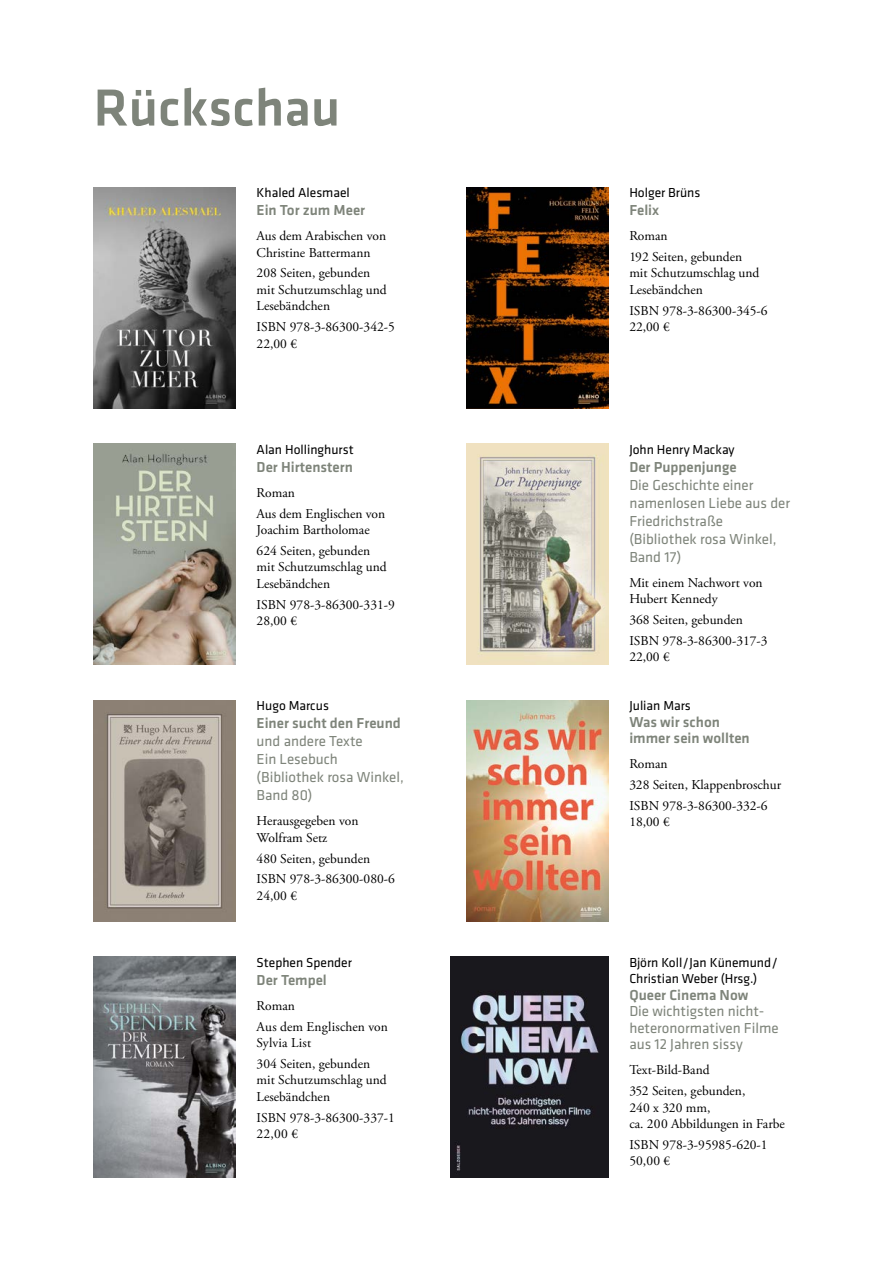
<style>
.page{position:relative;width:893px;height:1263px;background:#fff}
.page>*{position:absolute;margin:0;border:0;box-sizing:border-box;transform-origin:0 0}
.t1{font:500 54px "Klavika";color:#7e847a}
.t2{font:15px/18px "Klavika";color:#7e847a}
.t3{font:500 15px/16.5px "Klavika";color:#7e847a}
.t4{font:13.5px/16.5px "Adobe Garamond Pro";color:#000}
.t5{font:13.5px/16.5px "Klavika";color:#000}
</style>
<div class="page">
<img style="left:94px;top:700px;width:141px;height:221px">
<img style="left:467px;top:700px;width:141px;height:221px">
<img style="left:94px;top:957px;width:141px;height:221px">
<img style="left:451px;top:957px;width:157px;height:221px">
<img style="left:94px;top:444px;width:141px;height:221px">
<img style="left:467px;top:444px;width:141px;height:221px">
<img style="left:94px;top:187px;width:141px;height:221px">
<img style="left:467px;top:187px;width:141px;height:221px">
<h1 class="t1" style="left:94px;top:78px;width:248px">Rückschau</h1>
<p class="t5" style="left:257px;top:185px;width:95px">Khaled Alesmael</p>
<p class="t3" style="left:257px;top:202px;width:110px">Ein Tor zum Meer</p>
<p class="t4" style="left:257px;top:228px;width:131px">Aus dem Arabischen von<br>Christine Battermann</p>
<p class="t4" style="left:257px;top:265px;width:132px">208 Seiten, gebunden mit Schutzumschlag und<br>Lesebändchen</p>
<p class="t4" style="left:257px;top:319px;width:140px">ISBN 978-3-86300-342-5<br>22,00 €</p>
<p class="t5" style="left:257px;top:441px;width:99px">Alan Hollinghurst</p>
<p class="t3" style="left:257px;top:459px;width:98px">Der Hirtenstern</p>
<p class="t4" style="left:257px;top:483px;width:130px;line-height:20.7px">Roman<br>Aus dem Englischen von</p>
<p class="t4" style="left:257px;top:520px;width:115px;line-height:20.7px">Joachim Bartholomae<br>624 Seiten, gebunden</p>
<p class="t4" style="left:257px;top:559px;width:132px">mit Schutzumschlag und<br>Lesebändchen</p>
<p class="t4" style="left:257px;top:596px;width:140px">ISBN 978-3-86300-331-9<br>28,00 €</p>
<p class="t5" style="left:257px;top:698px;width:74px">Hugo Marcus</p>
<p class="t3" style="left:257px;top:715px;width:146px">Einer sucht den Freund</p>
<p class="t2" style="left:257px;top:733px;width:149px">und andere Texte<br>Ein Lesebuch (Bibliothek rosa Winkel,<br>Band 80)</p>
<p class="t4" style="left:257px;top:813px;width:103px">Herausgegeben von<br>Wolfram Setz</p>
<p class="t4" style="left:257px;top:848px;width:140px;line-height:20.7px">480 Seiten, gebunden<br>ISBN 978-3-86300-080-6</p>
<p class="t4" style="left:257px;top:888px;width:42px">24,00 €</p>
<p class="t5" style="left:257px;top:954px;width:97px">Stephen Spender</p>
<p class="t3" style="left:257px;top:972px;width:72px">Der Tempel</p>
<p class="t4" style="left:257px;top:996px;width:133px;line-height:20.7px">Roman<br>Aus dem Englischen von</p>
<p class="t4" style="left:257px;top:1033px;width:115px;line-height:20.7px">Sylvia List<br>304 Seiten, gebunden</p>
<p class="t4" style="left:257px;top:1072px;width:132px">mit Schutzumschlag und<br>Lesebändchen</p>
<p class="t4" style="left:257px;top:1110px;width:140px">ISBN 978-3-86300-337-1<br>22,00 €</p>
<p class="t5" style="left:629px;top:185px;width:73px">Holger Brüns</p>
<p class="t3" style="left:629px;top:202px;width:31px">Felix</p>
<p class="t4" style="left:629px;top:226px;width:114px;line-height:20.7px">Roman<br>192 Seiten, gebunden</p>
<p class="t4" style="left:629px;top:265px;width:132px">mit Schutzumschlag und<br>Lesebändchen</p>
<p class="t4" style="left:629px;top:303px;width:140px">ISBN 978-3-86300-345-6<br>22,00 €</p>
<p class="t5" style="left:629px;top:441px;width:107px">John Henry Mackay</p>
<p class="t3" style="left:629px;top:459px;width:109px">Der Puppenjunge</p>
<p class="t2" style="left:629px;top:476px;width:162px">Die Geschichte einer namenlosen Liebe aus der<br>Friedrichstraße (Bibliothek rosa Winkel,<br>Band 17)</p>
<p class="t4" style="left:629px;top:575px;width:135px">Mit einem Nachwort von<br>Hubert Kennedy</p>
<p class="t4" style="left:629px;top:610px;width:140px;line-height:20.7px">368 Seiten, gebunden<br>ISBN 978-3-86300-317-3</p>
<p class="t4" style="left:629px;top:649px;width:42px">22,00 €</p>
<p class="t5" style="left:629px;top:698px;width:63px">Julian Mars</p>
<p class="t3" style="left:629px;top:714px;width:122px">Was wir schon immer sein wollten</p>
<p class="t4" style="left:629px;top:754px;width:153px;line-height:20.7px">Roman<br>328 Seiten, Klappenbroschur<br>ISBN 978-3-86300-332-6</p>
<p class="t4" style="left:629px;top:814px;width:42px">18,00 €</p>
<p class="t5" style="left:629px;top:954px;width:150px">Björn Koll/Jan Künemund/<br>Christian Weber (Hrsg.)</p>
<p class="t3" style="left:629px;top:987px;width:121px">Queer Cinema Now</p>
<p class="t2" style="left:629px;top:1003px;width:151px;line-height:16.5px">Die wichtigsten nicht&shy;heteronormativen Filme aus 12 Jahren sissy</p>
<p class="t4" style="left:629px;top:1060px;width:118px;line-height:20.7px">Text-Bild-Band<br>352 Seiten, gebunden,</p>
<p class="t4" style="left:629px;top:1100px;width:157px">240 x 320 mm,<br>ca. 200 Abbildungen in Farbe</p>
<p class="t4" style="left:629px;top:1137px;width:140px">ISBN 978-3-95985-620-1<br>50,00 €</p>
</div>
